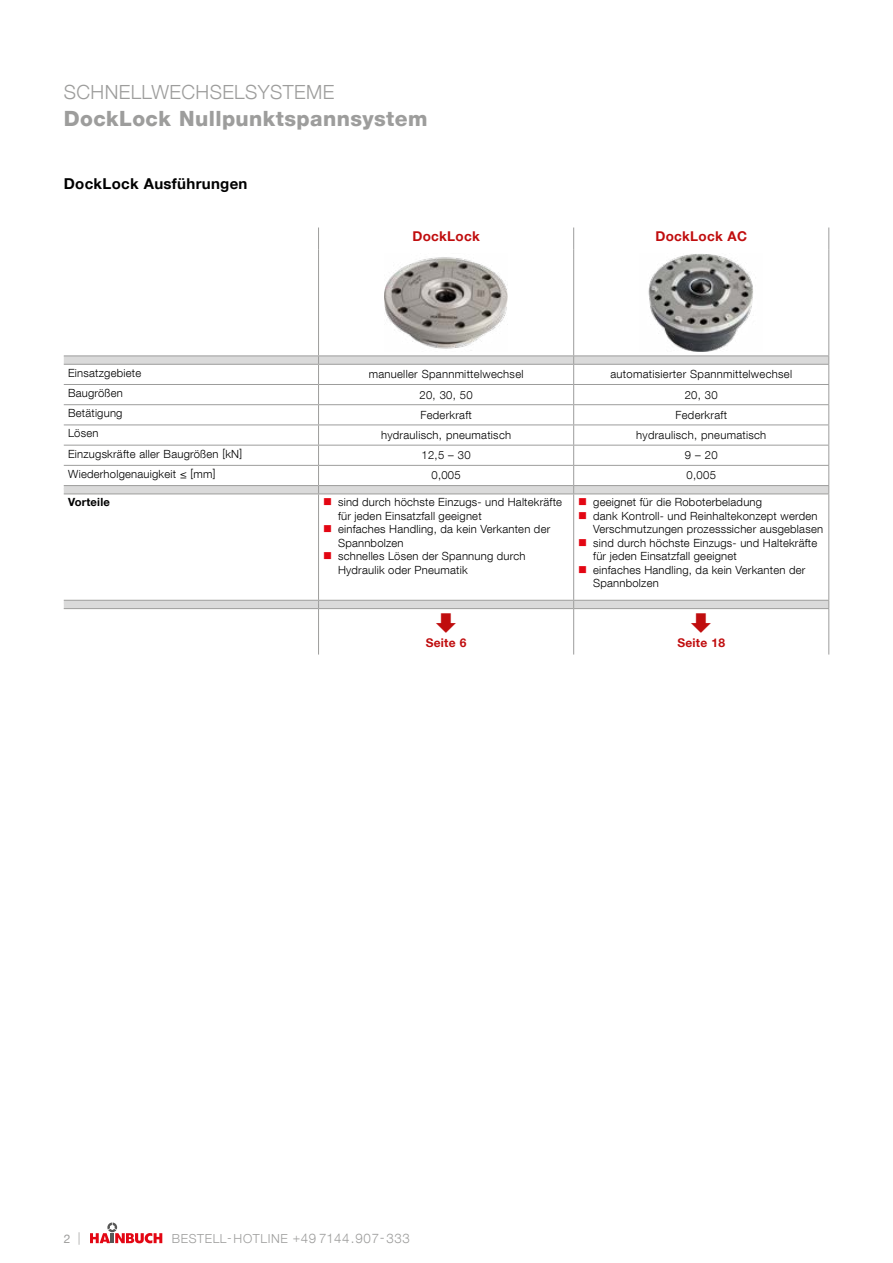
<style>
.page{position:relative;width:893px;height:1263px;background:#fff}
.page>*{position:absolute;margin:0;border:0;box-sizing:border-box;transform-origin:0 0}
.Kopf_Kapitel_Ebene_2{font:800 21px "Helvetica Neue LT Com";letter-spacing:.02em;color:#9d9d9c}
.Kopf_Kapitel_Ebene_2-2{font:300 19.5px "Helvetica Neue LT Com";letter-spacing:.02em;color:#9d9d9c}
._75bold-10pt-schwarz{font:700 15px "Helvetica Neue LT Com";letter-spacing:.02em;color:#000}
._75bold-9pt-rot-mitt{font:700 13.5px "Helvetica Neue LT Com";letter-spacing:.02em;color:#c00d0e}
.t1{font:300 12.45px "Helvetica Neue LT Com";letter-spacing:.05em;color:#9d9d9c}
._75bold-8pt-rot-mitt{font:700 12px "Helvetica Neue LT Com";letter-spacing:.02em;color:#c00d0e}
.t2{font:12px "Helvetica Neue LT Com";color:#9d9d9c}
.K_Aufzählung_7_5pt{font:300 11.25px/13.5px "Helvetica Neue LT Com";letter-spacing:.02em;color:#000}
._45light-7_5pt-schwa{font:300 11.25px "Helvetica Neue LT Com";letter-spacing:.025em;color:#000}
._75bold-7_5pt-schwar{font:300 11.25px "Helvetica Neue LT Com";letter-spacing:.02em;color:#000}
._75bold-7_5pt-schwar-2{font:700 11.25px "Helvetica Neue LT Com";letter-spacing:.02em;color:#000}
.s1{color:#e30613}
.s2{font-weight:300;font-size:12.45px}
.s3{font-size:13.2px}
</style>
<div class="page">
<svg style="left:90px;top:1222px;width:72px;height:21px"></svg>
<svg style="left:64px;top:356px;width:764px;height:252px"></svg>
<svg style="left:318px;top:227px;width:1px;height:22px"></svg>
<svg style="left:573px;top:227px;width:1px;height:22px"></svg>
<svg style="left:828px;top:227px;width:1px;height:22px"></svg>
<hr style="left:318px;top:249px;width:1px;height:106px;background:#9d9d9c">
<hr style="left:573px;top:249px;width:1px;height:106px;background:#9d9d9c">
<hr style="left:828px;top:249px;width:1px;height:106px;background:#9d9d9c">
<svg style="left:318px;top:356px;width:1px;height:138px"></svg>
<svg style="left:573px;top:356px;width:1px;height:138px"></svg>
<svg style="left:828px;top:356px;width:1px;height:138px"></svg>
<hr style="left:318px;top:494px;width:1px;height:106px;background:#9d9d9c">
<hr style="left:573px;top:494px;width:1px;height:106px;background:#9d9d9c">
<hr style="left:828px;top:494px;width:1px;height:106px;background:#9d9d9c">
<hr style="left:318px;top:609px;width:1px;height:45px;background:#9d9d9c">
<hr style="left:573px;top:609px;width:1px;height:45px;background:#9d9d9c">
<hr style="left:828px;top:609px;width:1px;height:45px;background:#9d9d9c">
<hr style="left:64px;top:355px;width:255px;height:1px;background:#9d9d9c">
<hr style="left:319px;top:355px;width:255px;height:1px;background:#9d9d9c">
<hr style="left:574px;top:355px;width:255px;height:1px;background:#9d9d9c">
<hr style="left:64px;top:364px;width:255px;height:1px;background:#9d9d9c">
<hr style="left:319px;top:364px;width:255px;height:1px;background:#9d9d9c">
<hr style="left:574px;top:364px;width:255px;height:1px;background:#9d9d9c">
<hr style="left:64px;top:384px;width:255px;height:1px;background:#9d9d9c">
<hr style="left:319px;top:384px;width:255px;height:1px;background:#9d9d9c">
<hr style="left:574px;top:384px;width:255px;height:1px;background:#9d9d9c">
<hr style="left:64px;top:404px;width:255px;height:1px;background:#9d9d9c">
<hr style="left:319px;top:404px;width:255px;height:1px;background:#9d9d9c">
<hr style="left:574px;top:404px;width:255px;height:1px;background:#9d9d9c">
<hr style="left:64px;top:425px;width:255px;height:1px;background:#9d9d9c">
<hr style="left:319px;top:425px;width:255px;height:1px;background:#9d9d9c">
<hr style="left:574px;top:425px;width:255px;height:1px;background:#9d9d9c">
<hr style="left:64px;top:445px;width:255px;height:1px;background:#9d9d9c">
<hr style="left:319px;top:445px;width:255px;height:1px;background:#9d9d9c">
<hr style="left:574px;top:445px;width:255px;height:1px;background:#9d9d9c">
<hr style="left:64px;top:465px;width:255px;height:1px;background:#9d9d9c">
<hr style="left:319px;top:465px;width:255px;height:1px;background:#9d9d9c">
<hr style="left:574px;top:465px;width:255px;height:1px;background:#9d9d9c">
<hr style="left:64px;top:485px;width:255px;height:1px;background:#9d9d9c">
<hr style="left:319px;top:485px;width:255px;height:1px;background:#9d9d9c">
<hr style="left:574px;top:485px;width:255px;height:1px;background:#9d9d9c">
<hr style="left:64px;top:494px;width:255px;height:1px;background:#9d9d9c">
<hr style="left:319px;top:494px;width:255px;height:1px;background:#9d9d9c">
<hr style="left:574px;top:494px;width:255px;height:1px;background:#9d9d9c">
<hr style="left:64px;top:600px;width:255px;height:1px;background:#9d9d9c">
<hr style="left:319px;top:600px;width:255px;height:1px;background:#9d9d9c">
<hr style="left:574px;top:600px;width:255px;height:1px;background:#9d9d9c">
<hr style="left:64px;top:608px;width:255px;height:1px;background:#9d9d9c">
<hr style="left:319px;top:608px;width:255px;height:1px;background:#9d9d9c">
<hr style="left:574px;top:608px;width:255px;height:1px;background:#9d9d9c">
<img style="left:385px;top:257px;width:122px;height:92px">
<img style="left:648px;top:254px;width:105px;height:97px">
<svg style="left:332px;top:506px;width:12px;height:1px"></svg>
<svg style="left:587px;top:506px;width:12px;height:1px"></svg>
<p class="Kopf_Kapitel_Ebene_2-2" style="left:64px;top:80px;width:272px">SCHNELLWECHSELSYSTEME</p>
<p class="Kopf_Kapitel_Ebene_2" style="left:64px;top:106px;width:365px">DockLock Nullpunktspannsystem</p>
<p class="_75bold-10pt-schwarz" style="left:64px;top:174px;width:185px">DockLock Ausführungen</p>
<p class="_75bold-9pt-rot-mitt" style="left:412px;top:228px;width:69px">DockLock</p>
<p class="_75bold-9pt-rot-mitt" style="left:655px;top:228px;width:93px">DockLock AC</p>
<p class="_75bold-7_5pt-schwar" style="left:68px;top:366px;width:75px">Einsatzgebiete</p>
<p class="_45light-7_5pt-schwa" style="left:369px;top:367px;width:156px">manueller Spannmittelwechsel</p>
<p class="_45light-7_5pt-schwa" style="left:610px;top:367px;width:183px">automatisierter Spannmittelwechsel</p>
<p class="_75bold-7_5pt-schwar" style="left:68px;top:386px;width:56px">Baugrößen</p>
<p class="_45light-7_5pt-schwa" style="left:419px;top:388px;width:55px">20, 30, 50</p>
<p class="_45light-7_5pt-schwa" style="left:685px;top:388px;width:35px">20, 30</p>
<p class="_75bold-7_5pt-schwar" style="left:68px;top:406px;width:56px">Betätigung</p>
<p class="_45light-7_5pt-schwa" style="left:420px;top:408px;width:53px">Federkraft</p>
<p class="_45light-7_5pt-schwa" style="left:675px;top:408px;width:53px">Federkraft</p>
<p class="_75bold-7_5pt-schwar" style="left:68px;top:427px;width:32px">Lösen</p>
<p class="_45light-7_5pt-schwa" style="left:381px;top:428px;width:132px">hydraulisch, pneumatisch</p>
<p class="_45light-7_5pt-schwa" style="left:636px;top:428px;width:132px">hydraulisch, pneumatisch</p>
<p class="_75bold-7_5pt-schwar" style="left:68px;top:447px;width:176px">Einzugskräfte aller Baugrößen [kN]</p>
<p class="_45light-7_5pt-schwa" style="left:421px;top:448px;width:51px">12,5 – 30</p>
<p class="_45light-7_5pt-schwa" style="left:685px;top:448px;width:34px">9 – 20</p>
<p class="_75bold-7_5pt-schwar" style="left:68px;top:467px;width:149px">Wiederholgenauigkeit ≤ [mm]</p>
<p class="_45light-7_5pt-schwa" style="left:431px;top:469px;width:31px">0,005</p>
<p class="_45light-7_5pt-schwa" style="left:687px;top:469px;width:31px">0,005</p>
<p class="_75bold-7_5pt-schwar-2" style="left:68px;top:495px;width:43px">Vorteile</p>
<p class="K_Aufzählung_7_5pt" style="left:338px;top:495px;width:226px;text-indent:-15px"><span class="s1">■</span> sind durch höchste Einzugs- und Haltekräfte für jeden Einsatzfall geeignet</p>
<p class="K_Aufzählung_7_5pt" style="left:338px;top:522px;width:214px;text-indent:-15px"><span class="s1">■</span> einfaches Handling, da kein Verkanten der<br>Spannbolzen</p>
<p class="K_Aufzählung_7_5pt" style="left:338px;top:549px;width:189px;text-indent:-15px"><span class="s1">■</span> schnelles Lösen der Spannung durch<br>Hydraulik oder Pneumatik</p>
<p class="K_Aufzählung_7_5pt" style="left:578px;top:495px;width:185px"><span class="s1">■</span> geeignet für die Roboterbeladung</p>
<p class="K_Aufzählung_7_5pt" style="left:593px;top:509px;width:231px;text-indent:-15px"><span class="s1">■</span> dank Kontroll- und Reinhaltekonzept werden<br>Verschmutzungen prozesssicher ausgeblasen</p>
<p class="K_Aufzählung_7_5pt" style="left:593px;top:536px;width:226px;text-indent:-15px"><span class="s1">■</span> sind durch höchste Einzugs- und Haltekräfte für jeden Einsatzfall geeignet</p>
<p class="K_Aufzählung_7_5pt" style="left:593px;top:563px;width:214px;text-indent:-15px"><span class="s1">■</span> einfaches Handling, da kein Verkanten der<br>Spannbolzen</p>
<p class="_75bold-8pt-rot-mitt" style="left:426px;top:635px;width:42px">Seite 6</p>
<p class="_75bold-8pt-rot-mitt" style="left:677px;top:635px;width:49px">Seite 18</p>
<p class="t2" style="left:64px;top:1231px;width:18px">2 <span class="s2">|</span></p>
<p class="t1" style="left:172px;top:1230px;width:240px">BESTELL-HOTLINE +<span class="s3">49 7144.907-333</span></p>
</div>
